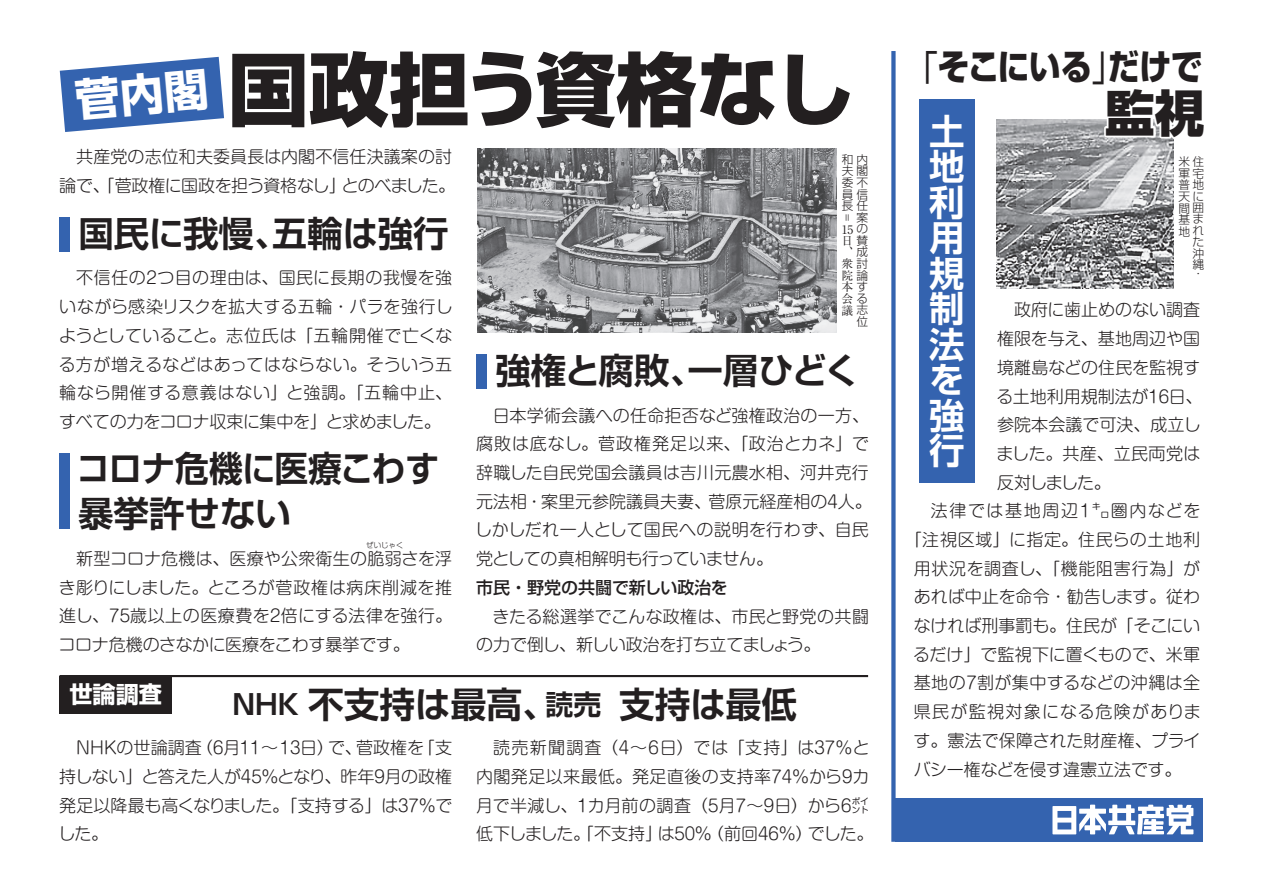
<style>
.page{position:relative;width:1263px;height:893px;background:#fff}
.page>*{position:absolute;margin:0;border:0;box-sizing:border-box;transform-origin:0 0}
.t1{font:800 79.8px "Shin Go Pr 5";color:#231f20}
.t2{font:800 49.95px "Shin Go Pr 5";color:#231f20}
.t3{font:700 35.7px "Shin Go Pr 5 De";color:#231f20}
.t4{font:700 35.55px/45.2px "Shin Go Pr 5 De";color:#231f20;scale:.95 1}
.t5{font:700 35.55px "Shin Go Pr 5 De";color:#231f20}
.t6{font:700 35.55px "Shin Go Pr 5 De";letter-spacing:-.025em;color:#231f20}
.t7{font:700 35.55px/35.5px "Shin Go Pr 5 De";color:#fff;text-align:justify}
.t8{font:800 35.1px "Shin Go Pr 5";letter-spacing:-.005em;color:#231f20;scale:.9 1}
.t9{font:700 23.1px "Shin Go Pr 5";color:#fff}
.t10{font:300 16.95px/28.7px "Shin M Go Pro";color:#231f20}
.t11{font:300 16.95px "Shin M Go Pro";letter-spacing:.045em;color:#231f20}
.t12{font:300 16.95px "Shin M Go Pro";letter-spacing:.02em;color:#231f20}
.t13{font:300 16.95px "Shin M Go Pro";letter-spacing:.1em;color:#231f20}
.t14{font:300 16.95px "Shin M Go Pro";letter-spacing:.075em;color:#231f20}
.t15{font:500 16.95px "Shin Go Pr 5";color:#231f20}
.t16{font:300 16.95px "Shin M Go Pro";letter-spacing:.025em;color:#231f20}
.t17{font:300 11.7px/11.7px "Shin Go Pr 5";color:#231f20;text-align:justify}
.t18{font:11.7px/11.7px "Ryumin Pr 5";color:#231f20;text-align:justify}
.t19{font:300 7.5px "Shin M Go Pro";color:#231f20}
.s1{font-family:"Shin Go Pr 5";font-weight:300}
.s2{font-size:27.75px}
.s3{font-weight:400}
</style>
<div class="page">
<div style="left:60px;top:676px;width:112px;height:37px;background:#231f20"></div>
<div style="left:919px;top:99px;width:55px;height:384px;background:#3463af"></div>
<div style="left:896px;top:798px;width:307px;height:44px;background:#3463af"></div>
<svg style="left:1052px;top:805px;width:141px;height:29px"></svg>
<svg style="left:891px;top:51px;width:4px;height:791px;background:#4570b6"></svg>
<div style="left:59px;top:217px;width:11px;height:34px;background:#3463af"></div>
<div style="left:59px;top:454px;width:10px;height:75px;background:#3463af"></div>
<hr style="left:60px;top:675px;width:808px;height:2px;background:#231f20">
<div style="left:476px;top:355px;width:11px;height:34px;background:#3463af"></div>
<img style="left:477px;top:148px;width:359px;height:184px">
<img style="left:997px;top:143px;width:176px;height:145px">
<svg style="left:974px;top:99px;width:200px;height:44px"></svg>
<svg style="left:60px;top:57px;width:164px;height:75px"></svg>
<h1 class="t1" style="left:228px;top:26px;width:628px">国政担う資格なし</h1>
<p class="t10" style="left:59px;top:141px;width:398px">　共産党の志位和夫委員長は内閣不信任決議案の討論で、「菅政権に国政を担う資格なし」とのべました。</p>
<h3 class="t5" style="left:78px;top:204px;width:372px">国民に我慢、五輪は強行</h3>
<p class="t10" style="left:59px;top:262px;width:395px;text-align:justify">　不信任の２つ目の理由は、国民に長期の我慢を強いながら感染リスクを拡大する五輪・パラを強行しようとしていること。志位氏は「五輪開催で亡くなる方が増えるなどはあってはならない。そういう五輪なら開催する意義はない」と強調。「五輪中止、すべての力をコロナ収束に集中を」と求めました。</p>
<h3 class="t4" style="left:76px;top:443px;width:383px">コロナ危機に医療こわす暴挙許せない</h3>
<p class="t19" style="left:366px;top:539px;width:39px">ぜいじゃく</p>
<p class="t10" style="left:59px;top:542px;width:395px;text-align:justify">　新型コロナ危機は、医療や公衆衛生の脆弱さを浮き彫りにしました。ところが菅政権は病床削減を推進し、75歳以上の医療費を２倍にする法律を強行。コロナ危機のさなかに医療をこわす暴挙です。</p>
<p class="t17" style="left:842px;top:152px;width:28px;text-align:right">和内夫閣委不員信長任案</p>
<p class="t18" style="left:842px;top:223px;width:27px">15<span class="s1">の</span></p>
<p class="t17" style="left:857px;top:233px;width:13px">賛</p>
<p class="t18" style="left:841px;top:245px;width:28px">、<span class="s1">成</span>衆<span class="s1">討</span>院<span class="s1">論</span>本<span class="s1">す</span>会<span class="s1">る</span>議<span class="s1">志</span></p>
<p class="t17" style="left:857px;top:315px;width:13px">位</p>
<p class="t18" style="left:841px;top:205px;width:11px;line-height:22.8px">＝日</p>
<h3 class="t6" style="left:495px;top:342px;width:366px">強権と腐敗、一層ひどく</h3>
<p class="t10" style="left:475px;top:399px;width:398px">　日本学術会議への任命拒否など強権政治の一方、腐敗は底なし。菅政権発足以来、「政治とカネ」で辞職した自民党国会議員は吉川元農水相、河井克行元法相・案里元参院議員夫妻、菅原元経産相の４人。しかしだれ一人として国民への説明を行わず、自民党としての真相解明も行っていません。</p>
<p class="t15" style="left:476px;top:573px;width:253px">市民・野党の共闘で新しい政治を</p>
<p class="t10" style="left:476px;top:600px;width:394px">　きたる総選挙でこんな政権は、市民と野党の共闘の力で倒し、新しい政治を打ち立てましょう。</p>
<h3 class="t9" style="left:69px;top:676px;width:94px">世論調査</h3>
<h3 class="t3" style="left:232px;top:675px;width:566px"><span class="s2">NHK</span> 不支持は最高、<span class="s2">読売</span> 支持は最低</h3>
<p class="t10" style="left:58px;top:731px;width:396px;text-align:justify">　NHKの世論調査（６月11～13日）で、菅政権を「支持しない」と答えた人が45％となり、昨年９月の政権発足以降最も高くなりました。「支持する」は37％でした。</p>
<p class="t10" style="left:476px;top:731px;width:399px">　読売新聞調査（４～６日）では「支持」は37％と内閣発足以来最低。発足直後の支持率74％から９カ月で半減し、１カ月前の調査（５月７～９日）から６㌽低下しました。「不支持」は50％（前回46％）でした。</p>
<h3 class="t8" style="left:906px;top:39px;width:331px"><span class="s3">「</span>そこにいる<span class="s3">」</span>だけで</h3>
<h2 class="t2" style="left:1105px;top:73px;width:101px">監視</h2>
<h3 class="t7" style="left:929px;top:110px;width:36px">土地利用規制法を強行</h3>
<p class="t17" style="left:1178px;top:155px;width:27px">米住軍宅普地天に間囲基ま地</p>
<p class="t17" style="left:1192px;top:223px;width:13px">れた沖縄</p>
<p class="t17" style="left:1192px;top:267px;width:8px">・</p>
<p class="t10" style="left:997px;top:294px;width:205px">　政府に歯止めのない調査</p>
<p class="t10" style="left:997px;top:322px;width:205px">権限を与え、基地周辺や国</p>
<p class="t10" style="left:997px;top:351px;width:205px">境離島などの住民を監視す</p>
<p class="t10" style="left:996px;top:380px;width:207px">る土地利用規制法が16日、</p>
<p class="t10" style="left:997px;top:408px;width:205px">参院本会議で可決、成立し</p>
<p class="t16" style="left:996px;top:440px;width:205px">ました。共産、立民両党は</p>
<p class="t10" style="left:997px;top:466px;width:115px">反対しました。</p>
<p class="t13" style="left:914px;top:497px;width:288px">　法律では基地周辺１㌔圏内などを</p>
<p class="t11" style="left:905px;top:526px;width:296px">「注視区域」に指定。住民らの土地利</p>
<p class="t11" style="left:914px;top:555px;width:288px">用状況を調査し、「機能阻害行為」が</p>
<p class="t10" style="left:914px;top:581px;width:288px">あれば中止を命令・勧告します。従わ</p>
<p class="t10" style="left:914px;top:609px;width:288px">なければ刑事罰も。住民が「そこにい</p>
<p class="t10" style="left:913px;top:638px;width:288px">るだけ」で監視下に置くもので、米軍</p>
<p class="t12" style="left:914px;top:669px;width:288px">基地の７割が集中するなどの沖縄は全</p>
<p class="t14" style="left:914px;top:698px;width:289px">県民が監視対象になる危険がありま</p>
<p class="t10" style="left:914px;top:724px;width:289px">す。憲法で保障された財産権、プライ</p>
<p class="t10" style="left:914px;top:753px;width:269px">バシー権などを侵す違憲立法です。</p>
</div>
